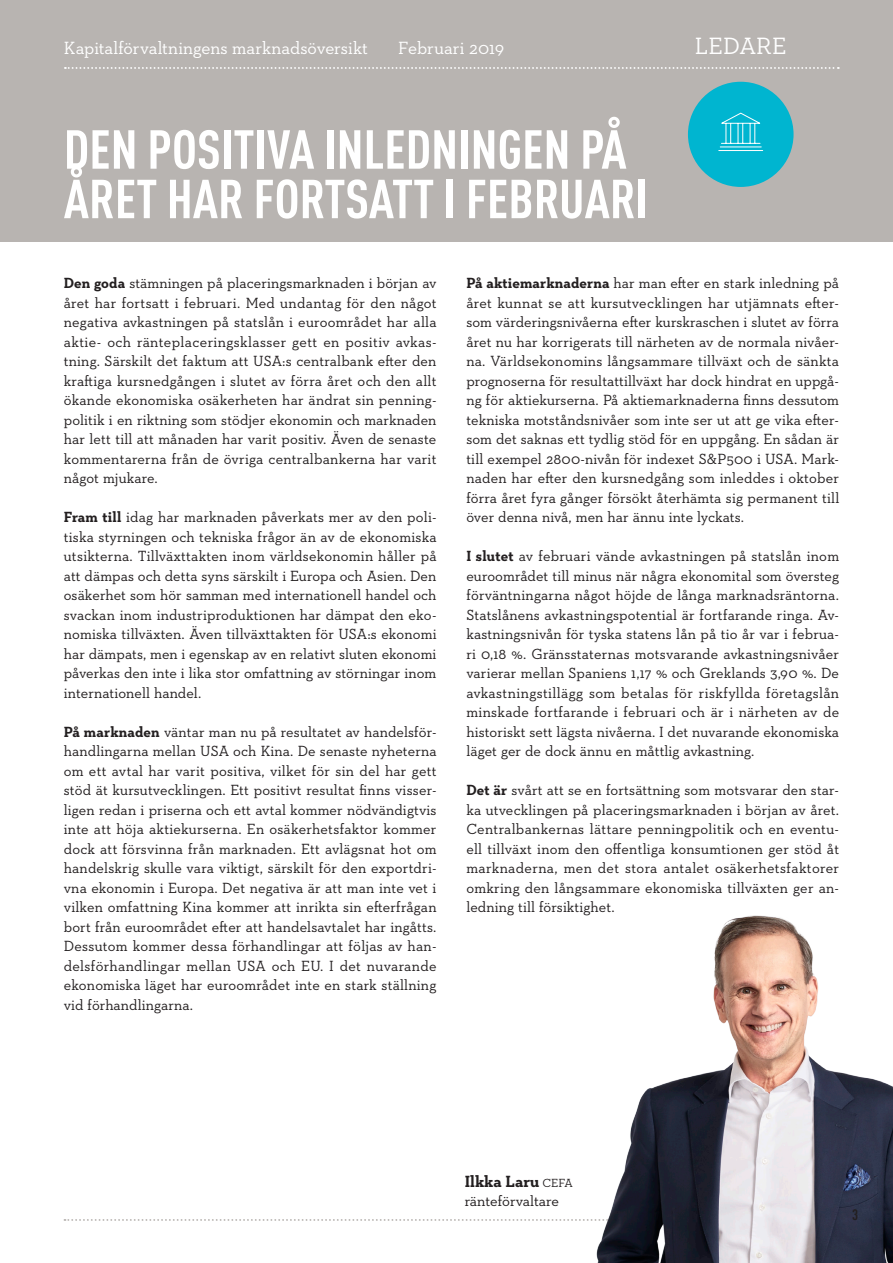
<style>
.page{position:relative;width:893px;height:1263px;background:#fff}
.page>*{position:absolute;margin:0;border:0;box-sizing:border-box;transform-origin:0 0}
.OTSIKKO{font:700 condensed 54px/49.5px "DIN Offc Pro";color:#fff}
.t1{font:24px "Neutraface Slab Text";letter-spacing:.01em;color:#fff}
.t2{font:18px "Neutraface Slab Text";color:#fff}
.allekirjoitus{font:700 16.5px "Neutraface Slab Text";color:#231f20}
.LEIPIS{font:15px/19.5px "Neutraface Slab Text";letter-spacing:.005em;color:#231f20;text-align:justify}
.allekirjoitus-2{font:15px "Neutraface Slab Text";letter-spacing:-.005em;color:#231f20}
.t3{font:700 condensed 15px "DIN Offc Pro";color:#231f20}
.s1{font-weight:700}
.s2{font-weight:400;font-size:12px}
</style>
<div class="page">
<svg style="left:64px;top:1219px;width:470px;height:2px"></svg>
<div style="left:0;top:0;width:893px;height:242px;background:#b8b4b1"></div>
<img style="left:536px;top:915px;width:357px;height:348px">
<div style="left:688px;top:82px;width:105px;height:105px;background:#00b5d0;border-radius:50%"></div>
<svg style="left:718px;top:112px;width:45px;height:39px"></svg>
<svg style="left:65px;top:67px;width:774px;height:2px"></svg>
<p class="t2" style="left:64px;top:37px;width:306px">Kapitalförvaltningens marknadsöversikt</p>
<p class="t2" style="left:398px;top:37px;width:108px">Februari 2019</p>
<p class="t1" style="left:695px;top:31px;width:93px">LEDARE</p>
<p class="OTSIKKO" style="left:64px;top:121px;width:586px">DEN POSITIVA INLEDNINGEN PÅ<br>ÅRET HAR FORTSATT I FEBRUARI</p>
<p class="LEIPIS" style="left:64px;top:273px;width:374px"><span class="s1">Den goda</span> stämningen på placeringsmarknaden i början av året har fortsatt i februari. Med undantag för den något negativa avkastningen på statslån i euroområdet har alla aktie- och ränteplaceringsklasser gett en positiv avkas&shy;tning. Särskilt det faktum att USA:s centralbank efter den kraftiga kursnedgången i slutet av förra året och den allt ökande ekonomiska osäkerheten har ändrat sin penning&shy;politik i en riktning som stödjer ekonomin och marknaden har lett till att månaden har varit positiv. Även de senaste kommentarerna från de övriga centralbankerna har varit något mjukare.</p>
<p class="LEIPIS" style="left:64px;top:507px;width:374px"><span class="s1">Fram till</span> idag har marknaden påverkats mer av den poli&shy;tiska styrningen och tekniska frågor än av de ekonomiska utsikterna. Tillväxttakten inom världsekonomin håller på att dämpas och detta syns särskilt i Europa och Asien. Den osäkerhet som hör samman med internationell handel och svackan inom industriproduktionen har dämpat den eko&shy;nomiska tillväxten. Även tillväxttakten för USA:s ekonomi har dämpats, men i egenskap av en relativt sluten ekonomi påverkas den inte i lika stor omfattning av störningar inom internationell handel.</p>
<p class="LEIPIS" style="left:64px;top:722px;width:374px"><span class="s1">På marknaden</span> väntar man nu på resultatet av handelsför&shy;handlingarna mellan USA och Kina. De senaste nyheterna om ett avtal har varit positiva, vilket för sin del har gett stöd ät kursutvecklingen. Ett positivt resultat finns visser&shy;ligen redan i priserna och ett avtal kommer nödvändigtvis inte att höja aktiekurserna. En osäkerhetsfaktor kommer dock att försvinna från marknaden. Ett avlägsnat hot om handelskrig skulle vara viktigt, särskilt för den exportdri&shy;vna ekonomin i Europa. Det negativa är att man inte vet i vilken omfattning Kina kommer att inrikta sin efterfrågan bort från euroområdet efter att handelsavtalet har ingåtts.<br>Dessutom kommer dessa förhandlingar att följas av han&shy;delsförhandlingar mellan USA och EU. I det nuvarande ekonomiska läget har euroområdet inte en stark ställning vid förhandlingarna.</p>
<p class="LEIPIS" style="left:466px;top:273px;width:374px"><span class="s1">På aktiemarknaderna</span> har man efter en stark inledning på året kunnat se att kursutvecklingen har utjämnats efter&shy;som värderingsnivåerna efter kurskraschen i slutet av förra året nu har korrigerats till närheten av de normala nivåer&shy;na. Världsekonomins långsammare tillväxt och de sänkta prognoserna för resultattillväxt har dock hindrat en uppgå&shy;ng för aktiekurserna. På aktiemarknaderna finns dessutom tekniska motståndsnivåer som inte ser ut att ge vika efter&shy;som det saknas ett tydlig stöd för en uppgång. En sådan är till exempel 2800-nivån för indexet S&amp;P500 i USA. Mark&shy;naden har efter den kursnedgång som inleddes i oktober förra året fyra gånger försökt återhämta sig permanent till över denna nivå, men har ännu inte lyckats.</p>
<p class="LEIPIS" style="left:466px;top:546px;width:374px"><span class="s1">I slutet</span> av februari vände avkastningen på statslån inom euroområdet till minus när några ekonomital som översteg förväntningarna något höjde de långa marknadsräntorna.<br>Statslånens avkastningspotential är fortfarande ringa. Av&shy;kastningsnivån för tyska statens lån på tio år var i februa&shy;ri 0,18 %. Gränsstaternas motsvarande avkastningsnivåer varierar mellan Spaniens 1,17 % och Greklands 3,90 %. De avkastningstillägg som betalas för riskfyllda företagslån minskade fortfarande i februari och är i närheten av de historiskt sett lägsta nivåerna. I det nuvarande ekonomiska läget ger de dock ännu en måttlig avkastning.</p>
<p class="LEIPIS" style="left:466px;top:780px;width:374px"><span class="s1">Det är</span> svårt att se en fortsättning som motsvarar den star&shy;ka utvecklingen på placeringsmarknaden i början av året.<br>Centralbankernas lättare penningpolitik och en eventu&shy;ell tillväxt inom den offentliga konsumtionen ger stöd åt marknaderna, men det stora antalet osäkerhetsfaktorer omkring den långsammare ekonomiska tillväxten ger an&shy;ledning till försiktighet.</p>
<p class="allekirjoitus" style="left:465px;top:1170px;width:109px">Ilkka Laru <span class="s2">CEFA</span></p>
<p class="allekirjoitus-2" style="left:465px;top:1192px;width:96px">ränteförvaltare</p>
<p class="t3" style="left:852px;top:1204px;width:8px">3</p>
</div>
